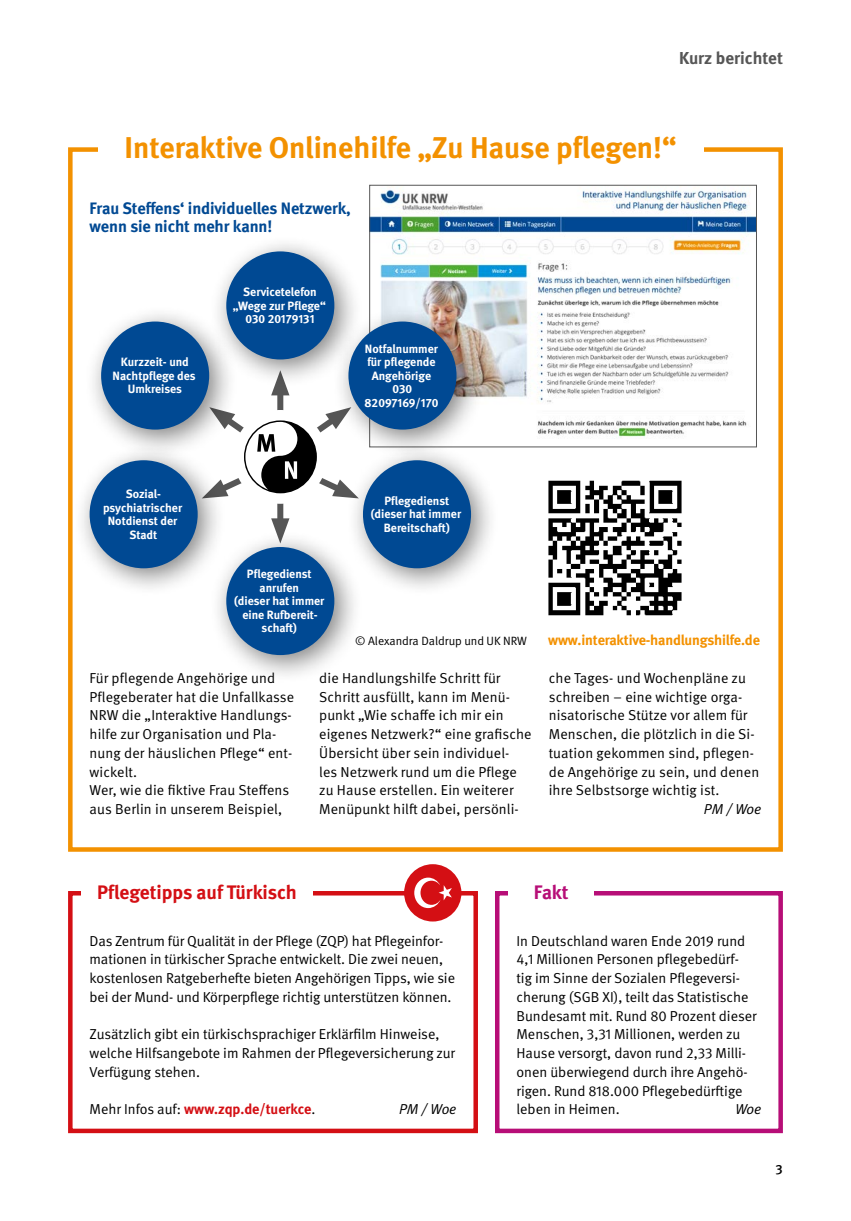
<style>
.page{position:relative;width:851px;height:1221px;background:#fff}
.page>*{position:absolute;margin:0;border:0;box-sizing:border-box;transform-origin:0 0}
._01_Überschriften_Ü14-17{font:700 30px "DGUV Meta";color:#f39100}
._01_Überschriften_Ü14-17-2{font:700 19.5px "DGUV Meta";color:#d40f14}
._01_Überschriften_Ü14-17-3{font:700 19.5px "DGUV Meta";color:#b70e77}
.t1{font:700 17.25px "DGUV Meta";color:#565656}
._02_Fließtext_10pt_Anleser{font:700 16.5px/18px "DGUV Meta";letter-spacing:-.005em;color:#004993}
._01_Überschriften_Fließtext{font:14.4px/18.8px "DGUV Meta";color:#000}
._01_Überschriften_Fließtext-2{font:700 14.4px "DGUV Meta";letter-spacing:-.01em;color:#f39100}
._01_Überschriften_Fließtext-3{font:700 14.4px "DGUV Meta";color:#d40f14}
._01_Überschriften_Fließtext-4{font:italic 14.4px "DGUV Meta";letter-spacing:-.01em;color:#000}
.t2{font:500 13.5px "DGUV Meta";color:#000}
._01_Überschriften_Ü_Artikel_2{font:700 12px/13.5px "DGUV Meta";color:#fff;text-align:center}
._01_Überschriften_Fließtext-5{font:12px "DGUV Meta";color:#000}
.s1{font-weight:400;color:#000}
</style>
<div class="page">
<div style="left:68px;top:147px;width:714px;height:704px;border:4px solid #f39100"></div>
<img style="left:371px;top:187px;width:383px;height:252px">
<div style="left:369px;top:185px;width:387px;height:262px;border:1px solid #565656"></div>
<div style="left:68px;top:891px;width:410px;height:242px;border:4px solid #d40f14"></div>
<div style="left:495px;top:891px;width:287px;height:242px;border:4px solid #b70e77"></div>
<div style="left:81px;top:865px;width:231px;height:53px;background:#fff"></div>
<div style="left:508px;top:865px;width:86px;height:53px;background:#fff"></div>
<div style="left:98px;top:128px;width:605px;height:38px;background:#fff"></div>
<svg style="left:277px;top:457px;width:6px;height:71px"></svg>
<svg style="left:271px;top:518px;width:18px;height:12px"></svg>
<div style="left:277px;top:385px;width:6px;height:72px;background:#565656"></div>
<svg style="left:271px;top:388px;width:18px;height:7px"></svg>
<div style="left:209px;top:234px;width:154px;height:154px;background:#000;opacity:.5"></div>
<div style="left:226px;top:251px;width:108px;height:108px;background:#004993;border-radius:50%"></div>
<div style="left:209px;top:530px;width:154px;height:154px;background:#000;opacity:.5"></div>
<div style="left:226px;top:547px;width:108px;height:108px;background:#004993;border-radius:50%"></div>
<div style="left:346px;top:443px;width:154px;height:154px;background:#000;opacity:.5"></div>
<div style="left:363px;top:460px;width:108px;height:108px;background:#004993;border-radius:50%"></div>
<div style="left:73px;top:443px;width:154px;height:154px;background:#000;opacity:.5"></div>
<div style="left:90px;top:460px;width:108px;height:108px;background:#004993;border-radius:50%"></div>
<div style="left:84px;top:304px;width:154px;height:155px;background:#000;opacity:.5"></div>
<div style="left:101px;top:321px;width:108px;height:108px;background:#004993;border-radius:50%"></div>
<div style="left:331px;top:304px;width:154px;height:155px;background:#000;opacity:.5"></div>
<div style="left:348px;top:321px;width:108px;height:108px;background:#004993;border-radius:50%"></div>
<svg style="left:202px;top:407px;width:157px;height:93px"></svg>
<img style="left:548px;top:480px;width:134px;height:135px">
<div style="left:404px;top:864px;width:57px;height:57px;background:#d40f14;border-radius:50%"></div>
<svg style="left:414px;top:877px;width:38px;height:31px"></svg>
<p class="t1" style="left:679px;top:48px;width:105px">Kurz berichtet</p>
<h2 class="_01_Überschriften_Ü14-17" style="left:125px;top:129px;width:553px">Interaktive Onlinehilfe „Zu Hause pflegen!“</h2>
<p class="_02_Fließtext_10pt_Anleser" style="left:90px;top:200px;width:263px">Frau Steffens‘ individuelles Netzwerk, wenn sie nicht mehr kann!</p>
<p class="_01_Überschriften_Ü_Artikel_2" style="left:113px;top:355px;width:85px">Kurzzeit- und<br>Nachtpflege des<br>Umkreises</p>
<p class="_01_Überschriften_Ü_Artikel_2" style="left:103px;top:487px;width:81px">Sozial&shy;psychiatrischer<br>Notdienst der<br>Stadt</p>
<p class="_01_Überschriften_Ü_Artikel_2" style="left:233px;top:285px;width:95px">Servicetelefon „Wege zur Pflege“<br>030 20179131</p>
<p class="_01_Überschriften_Ü_Artikel_2" style="left:364px;top:342px;width:75px">Notfalnummer für pflegende<br>Angehörige<br>030<br>82097169/170</p>
<p class="_01_Überschriften_Ü_Artikel_2" style="left:234px;top:567px;width:92px">Pflegedienst anrufen<br>(dieser hat immer eine Rufbereit&shy;schaft)</p>
<p class="_01_Überschriften_Ü_Artikel_2" style="left:371px;top:494px;width:92px">Pflegedienst (dieser hat immer<br>Bereitschaft)</p>
<p class="_01_Überschriften_Fließtext-5" style="left:355px;top:634px;width:173px">© Alexandra Daldrup und UK NRW</p>
<p class="_01_Überschriften_Fließtext-2" style="left:548px;top:631px;width:213px">www.interaktive-handlungshilfe.de</p>
<p class="_01_Überschriften_Fließtext" style="left:90px;top:669px;width:206px">Für pflegende Angehörige und<br>Pflegeberater hat die Unfallkasse<br>NRW die „Interaktive Handlungs&shy;hilfe zur Organisation und Pla&shy;nung der häuslichen Pflege“ ent&shy;wickelt.</p>
<p class="_01_Überschriften_Fließtext" style="left:90px;top:781px;width:201px">Wer, wie die fiktive Frau Steffens aus Berlin in unserem Beispiel,</p>
<p class="_01_Überschriften_Fließtext" style="left:319px;top:669px;width:214px">die Handlungshilfe Schritt für<br>Schritt ausfüllt, kann im Menü&shy;punkt „Wie schaffe ich mir ein eigenes Netzwerk?“ eine grafische<br>Übersicht über sein individuel-<br>les Netzwerk rund um die Pflege zu Hause erstellen. Ein weiterer<br>Menüpunkt hilft dabei, persönli-</p>
<p class="_01_Überschriften_Fließtext" style="left:548px;top:669px;width:212px">che Tages- und Wochenpläne zu schreiben – eine wichtige orga&shy;nisatorische Stütze vor allem für<br>Menschen, die plötzlich in die Si&shy;tuation gekommen sind, pflegen&shy;de Angehörige zu sein, und denen ihre Selbstsorge wichtig ist.</p>
<p class="_01_Überschriften_Fließtext-4" style="left:703px;top:800px;width:59px">PM / Woe</p>
<h2 class="_01_Überschriften_Ü14-17-2" style="left:97px;top:880px;width:201px">Pflegetipps auf Türkisch</h2>
<h2 class="_01_Überschriften_Ü14-17-3" style="left:534px;top:880px;width:36px">Fakt</h2>
<p class="_01_Überschriften_Fließtext" style="left:90px;top:931px;width:367px">Das Zentrum für Qualität in der Pflege (ZQP) hat Pflegeinfor&shy;mationen in türkischer Sprache entwickelt. Die zwei neuen, kostenlosen Ratgeberhefte bieten Angehörigen Tipps, wie sie bei der Mund- und Körperpflege richtig unterstützen können.</p>
<p class="_01_Überschriften_Fließtext" style="left:90px;top:1025px;width:367px">Zusätzlich gibt ein türkischsprachiger Erklärfilm Hinweise, welche Hilfsangebote im Rahmen der Pflegeversicherung zur<br>Verfügung stehen.</p>
<p class="_01_Überschriften_Fließtext-3" style="left:90px;top:1100px;width:227px"><span class="s1">Mehr Infos auf:</span> www.zqp.de/tuerkce<span class="s1">.</span></p>
<p class="_01_Überschriften_Fließtext-4" style="left:399px;top:1100px;width:59px">PM / Woe</p>
<p class="_01_Überschriften_Fließtext" style="left:516px;top:931px;width:241px">In Deutschland waren Ende 2019 rund 4,1 Millionen Personen pflegebedürf&shy;tig im Sinne der Sozialen Pflegeversi&shy;cherung (SGB XI), teilt das Statistische Bundesamt mit. Rund 80 Prozent dieser Menschen, 3,31 Millionen, werden zu Hause versorgt, davon rund 2,33 Milli&shy;onen überwiegend durch ihre Angehö&shy;rigen. Rund 818.000 Pflegebedürftige leben in Heimen.</p>
<p class="_01_Überschriften_Fließtext-4" style="left:735px;top:1100px;width:28px">Woe</p>
<p class="t2" style="left:775px;top:1161px;width:9px">3</p>
</div>
